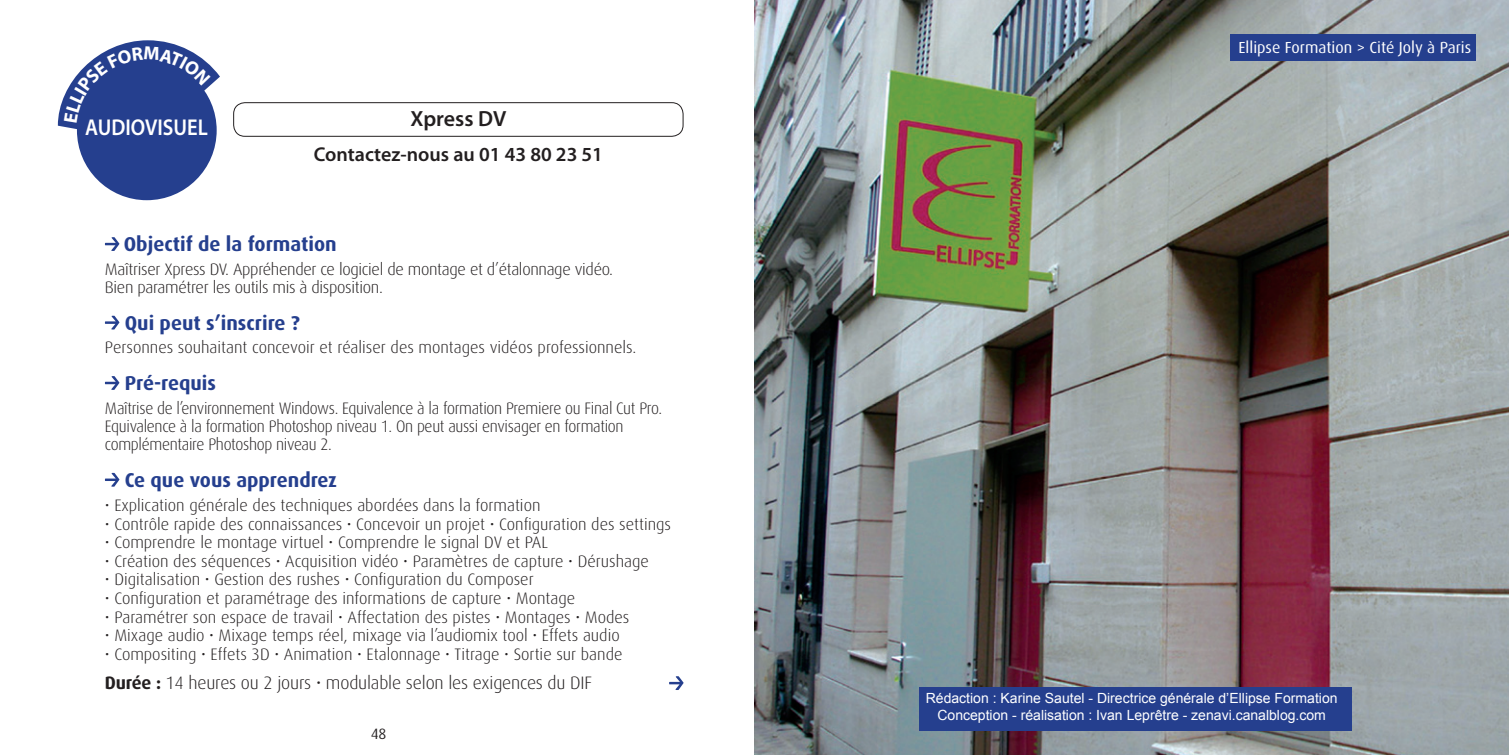
<style>
.page{position:relative;width:1509px;height:755px;background:#fff}
.page>*{position:absolute;margin:0;border:0;box-sizing:border-box;transform-origin:0 0}
.t1{font:600 23px "Myriad Pro";color:#fff;scale:.89 1}
.t2{font:600 22px "Myriad Pro";color:#231f20}
.t3{font:700 20px "Dax";color:#253f8e}
.t4{font:600 20px "Myriad Pro";color:#231f20}
.t5{font:300 18px "Dax";letter-spacing:-.01em;color:#231f20}
.t6{font:300 16.6px "Dax";color:#231f20}
.t7{font:300 16.6px/18.2px "Dax";letter-spacing:-.02em;color:#231f20;scale:.95 1}
.t8{font:300 16.6px/18.2px "Dax";letter-spacing:-.02em;color:#231f20}
.t9{font:16px "Dax";color:#fff}
.t10{font:15px "Dax";color:#231f20}
.t11{font:14px/16.8px "Arial";color:#fff;text-align:center}
.s1{font-weight:700}
</style>
<div class="page">
<svg style="left:669px;top:676px;width:14px;height:13px"></svg>
<svg style="left:105px;top:237px;width:14px;height:14px"></svg>
<svg style="left:105px;top:315px;width:14px;height:14px"></svg>
<svg style="left:105px;top:376px;width:14px;height:13px"></svg>
<svg style="left:105px;top:472px;width:14px;height:14px"></svg>
<div style="left:233px;top:102px;width:450px;height:35px;border:1px solid #231f20;border-radius:11px"></div>
<div style="left:77px;top:60px;width:140px;height:140px;background:#253f8e;border-radius:50%"></div>
<img style="left:754px;top:0;width:754px;height:754px">
<div style="left:1229px;top:34px;width:246px;height:27px;background:#253f8e"></div>
<div style="left:918px;top:686px;width:432px;height:44px;background:#253f8e"></div>
<svg style="left:58px;top:40px;width:162px;height:102px"></svg>
<h1 class="t1" style="left:85px;top:112px;width:139px">AUDIOVISUEL</h1>
<h2 class="t2" style="left:410px;top:105px;width:97px">Xpress DV</h2>
<p class="t4" style="left:314px;top:141px;width:291px">Contactez-nous au 01 43 80 23 51</p>
<p class="t3" style="left:124px;top:232px;width:214px">Objectif de la formation</p>
<p class="t8" style="left:105px;top:260px;width:509px">Maîtriser Xpress DV. Appréhender ce logiciel de montage et d’étalonnage vidéo.<br>Bien paramétrer les outils mis à disposition.</p>
<p class="t3" style="left:125px;top:311px;width:177px">Qui peut s’inscrire ?</p>
<p class="t6" style="left:105px;top:338px;width:533px">Personnes souhaitant concevoir et réaliser des montages vidéos professionnels.</p>
<p class="t3" style="left:125px;top:371px;width:93px">Pré-requis</p>
<p class="t7" style="left:105px;top:399px;width:588px">Maîtrise de l’environnement Windows. Equivalence à la formation Premiere ou Final Cut Pro.<br>Equivalence à la formation Photoshop niveau 1. On peut aussi envisager en formation complémentaire Photoshop niveau 2.</p>
<p class="t3" style="left:125px;top:468px;width:214px">Ce que vous apprendrez</p>
<p class="t6" style="left:105px;top:495px;width:437px">• Explication générale des techniques abordées dans la formation</p>
<p class="t6" style="left:105px;top:514px;width:567px">• Contrôle rapide des connaissances • Concevoir un projet • Configuration des settings</p>
<p class="t6" style="left:105px;top:533px;width:444px">• Comprendre le montage virtuel • Comprendre le signal DV et PAL</p>
<p class="t6" style="left:105px;top:551px;width:545px">• Création des séquences • Acquisition vidéo • Paramètres de capture • Dérushage</p>
<p class="t6" style="left:105px;top:570px;width:430px">• Digitalisation • Gestion des rushes • Configuration du Composer</p>
<p class="t6" style="left:105px;top:588px;width:472px">• Configuration et paramétrage des informations de capture • Montage</p>
<p class="t6" style="left:105px;top:607px;width:526px">• Paramétrer son espace de travail • Affectation des pistes • Montages • Modes</p>
<p class="t6" style="left:105px;top:626px;width:516px">• Mixage audio • Mixage temps réel, mixage via l’audiomix tool • Effets audio</p>
<p class="t6" style="left:105px;top:644px;width:519px">• Compositing • Effets 3D • Animation • Etalonnage • Titrage • Sortie sur bande</p>
<p class="t5" style="left:105px;top:672px;width:488px"><span class="s1">Durée :</span> 14 heures ou 2 jours • modulable selon les exigences du DIF</p>
<p class="t10" style="left:371px;top:725px;width:17px">48</p>
<p class="t9" style="left:1238px;top:38px;width:234px">Ellipse Formation &gt; Cité Joly à Paris</p>
<p class="t11" style="left:925px;top:689px;width:413px">Rédaction : Karine Sautel - Directrice générale d’Ellipse Formation<br>Conception - réalisation : Ivan Leprêtre - zenavi.canalblog.com</p>
</div>
